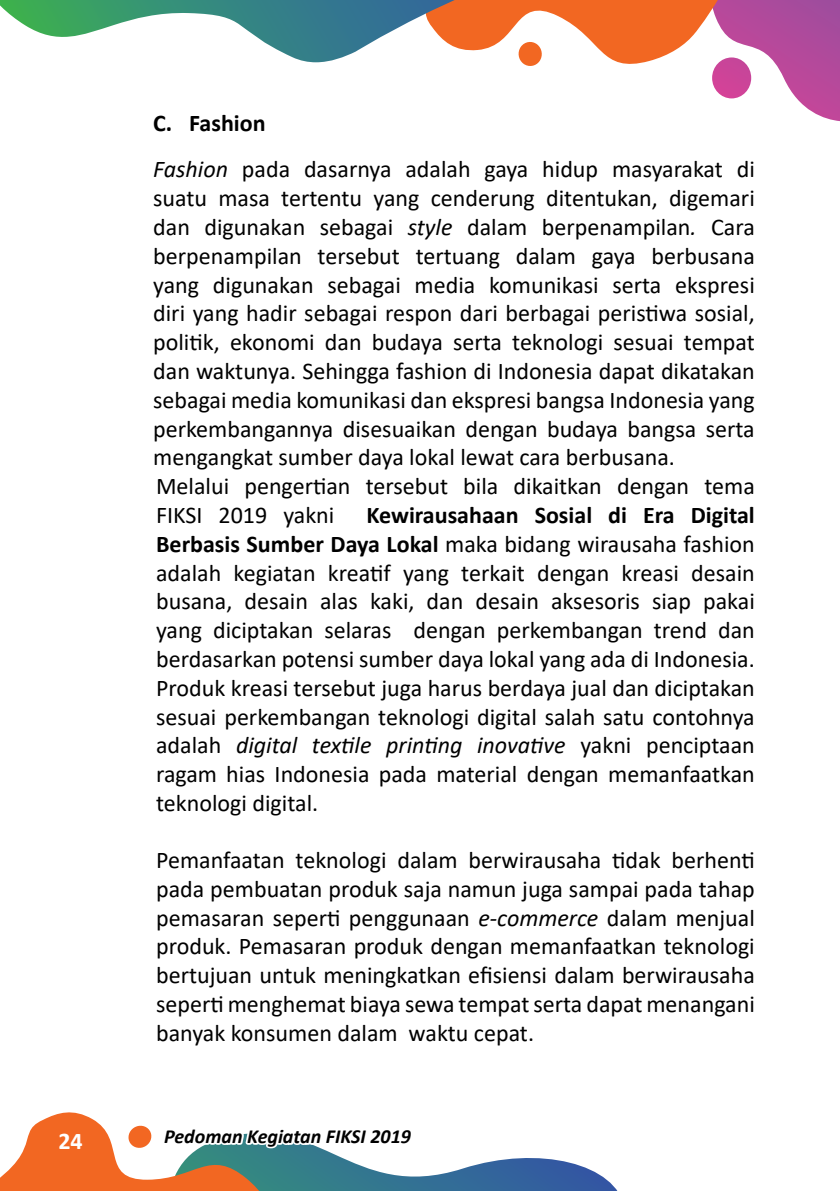
<style>
.page{position:relative;width:840px;height:1191px;background:#fff}
.page>*{position:absolute;margin:0;border:0;box-sizing:border-box;transform-origin:0 0}
.t1{font:24px/28.8px "Calibri";color:#000}
.t2{font:700 24px "Calibri";color:#fff}
.t3{font:italic 700 20px "Calibri";color:#000}
.s1{font-weight:700}
.s2{font-style:italic}
</style>
<div class="page">
<svg style="left:0;top:0;width:840px;height:121px"></svg>
<svg style="left:0;top:1112px;width:618px;height:79px"></svg>
<p class="t1" style="left:153px;top:100px;width:602px;line-height:45.8px"><span class="s1">C. Fashion<br></span><span class="s2">Fashion</span> pada dasarnya adalah gaya hidup masyarakat di</p>
<p class="t1" style="left:153px;top:183px;width:602px">suatu masa tertentu yang cenderung ditentukan, digemari dan digunakan sebagai <span class="s2">style</span> dalam berpenampilan<span class="s2">.</span> Cara berpenampilan tersebut tertuang dalam gaya berbusana yang digunakan sebagai media komunikasi serta ekspresi diri yang hadir sebagai respon dari berbagai peristiwa sosial, politik, ekonomi dan budaya serta teknologi sesuai tempat dan waktunya. Sehingga fashion di Indonesia dapat dikatakan sebagai media komunikasi dan ekspresi bangsa Indonesia yang perkembangannya disesuaikan dengan budaya bangsa serta mengangkat sumber daya lokal lewat cara berbusana.<br>Melalui pengertian tersebut bila dikaitkan dengan tema FIKSI 2019 yakni</p>
<p class="t1" style="left:156px;top:500px;width:600px;text-align:justify;text-indent:210px"><span class="s1">Kewirausahaan Sosial di Era Digital Berbasis Sumber Daya Lokal</span> maka bidang wirausaha fashion adalah kegiatan kreatif yang terkait dengan kreasi desain busana, desain alas kaki, dan desain aksesoris siap pakai yang diciptakan selaras dengan perkembangan trend dan berdasarkan potensi sumber daya lokal yang ada di Indonesia.<br>Produk kreasi tersebut juga harus berdaya jual dan diciptakan sesuai perkembangan teknologi digital salah satu contohnya adalah <span class="s2">digital textile printing inovative</span> yakni penciptaan ragam hias Indonesia pada material dengan memanfaatkan teknologi digital.</p>
<p class="t1" style="left:156px;top:845px;width:600px;text-align:justify">Pemanfaatan teknologi dalam berwirausaha tidak berhenti pada pembuatan produk saja namun juga sampai pada tahap pemasaran seperti penggunaan <span class="s2">e-commerce</span> dalam menjual produk. Pemasaran produk dengan memanfaatkan teknologi bertujuan untuk meningkatkan efisiensi dalam berwirausaha seperti menghemat biaya sewa tempat serta dapat menangani banyak konsumen dalam waktu cepat.</p>
<p class="t2" style="left:58px;top:1124px;width:26px">24</p>
<p class="t3" style="left:164px;top:1122px;width:248px">Pedoman Kegiatan FIKSI 2019</p>
</div>
